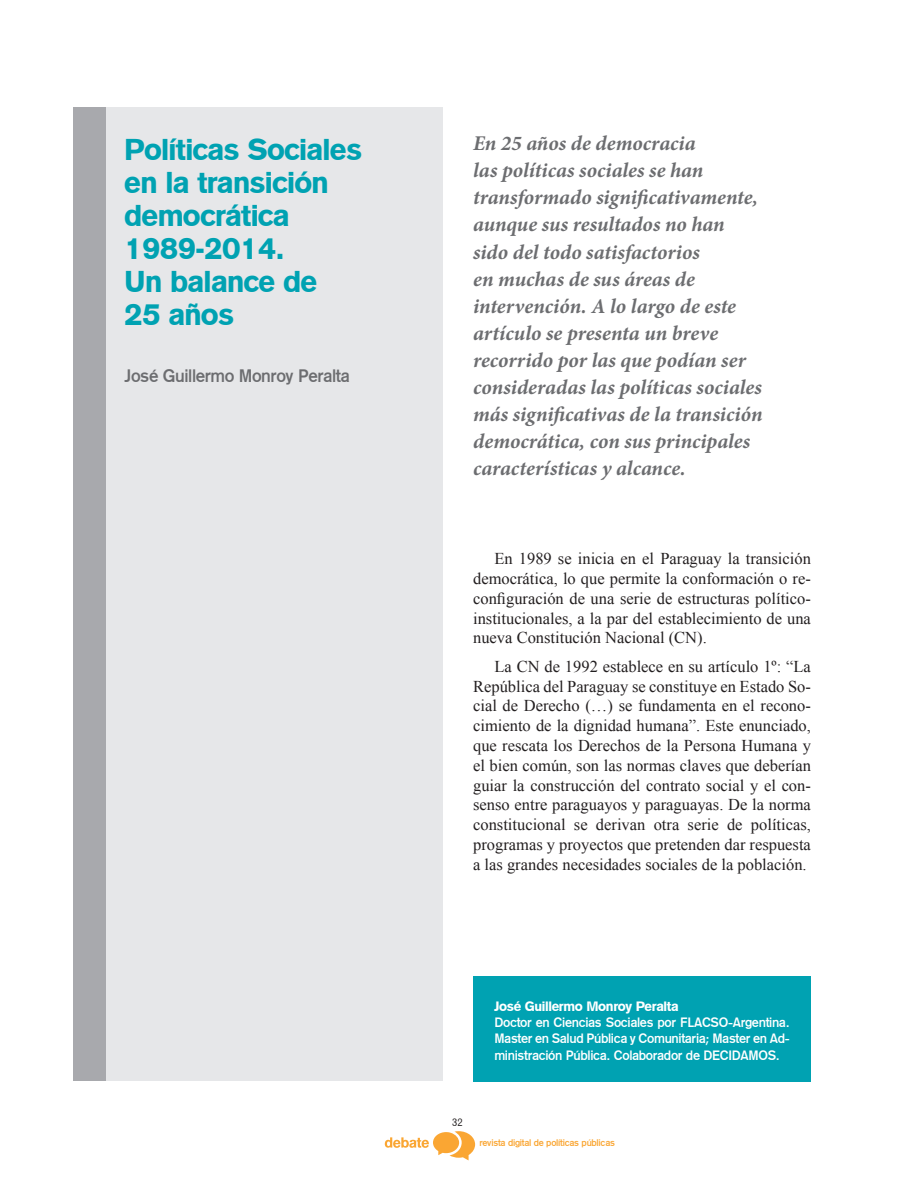
<style>
.page{position:relative;width:918px;height:1188px;background:#fff}
.page>*{position:absolute;margin:0;border:0;box-sizing:border-box;transform-origin:0 0}
.t1{font:30px/33px "Gothic 725 BT Black A";letter-spacing:-.025em;color:#00a2b2}
.t2{font:italic 700 21px/27px "Minion Pro";color:#6c6d70}
.t3{font:18px "Gothic 725 BT Bold A";letter-spacing:-.025em;color:#6c6d70}
.t4{font:16.5px/19.8px "Times New Roman";color:#231f20;text-align:justify}
.t5{font:13.5px/16.2px "Gothic 725 BT Bold A";letter-spacing:-.025em;color:#fff;text-align:justify}
.t6{font:13.5px "Gothic 725 BT Black A";letter-spacing:-.025em;color:#fff}
.t7{font:10.5px "Gothic 720 BT Roman B";color:#231f20}
.t8{font:9.6px "Gothic 725 BT Bold A";letter-spacing:-.025em;color:#faa633}
</style>
<div class="page">
<svg style="left:385px;top:1131px;width:90px;height:29px"></svg>
<div style="left:106px;top:107px;width:337px;height:974px;background:#e6e7e9"></div>
<div style="left:473px;top:977px;width:338px;height:105px;background:#00a2b2"></div>
<div style="left:73px;top:107px;width:33px;height:974px;background:#a8a9ad"></div>
<h1 class="t1" style="left:124px;top:132px;width:239px">Políticas Sociales en la transición democrática<br>1989-2014.<br>Un balance de<br>25 años</h1>
<p class="t3" style="left:124px;top:366px;width:227px">José Guillermo Monroy Peralta</p>
<p class="t2" style="left:473px;top:130px;width:291px">En 25 años de democracia<br>las políticas sociales se han transformado significativamente, aunque sus resultados no han sido del todo satisfactorios<br>en muchas de sus áreas de intervención. A lo largo de este artículo se presenta un breve recorrido por las que podían ser consideradas las políticas sociales más significativas de la transición democrática, con sus principales características y alcance.</p>
<p class="t4" style="left:473px;top:549px;width:339px;text-indent:21px">En 1989 se inicia en el Paraguay la transición democrática, lo que permite la conformación o re&shy;configuración de una serie de estructuras político&shy;institucionales, a la par del establecimiento de una nueva Constitución Nacional (CN).</p>
<p class="t4" style="left:473px;top:656px;width:339px;text-indent:21px">La CN de 1992 establece en su artículo 1º: “La República del Paraguay se constituye en Estado So&shy;cial de Derecho (…) se fundamenta en el recono&shy;cimiento de la dignidad humana”. Este enunciado, que rescata los Derechos de la Persona Humana y el bien común, son las normas claves que deberían guiar la construcción del contrato social y el con&shy;senso entre paraguayos y paraguayas. De la norma constitucional se derivan otra serie de políticas, programas y proyectos que pretenden dar respuesta a las grandes necesidades sociales de la población.</p>
<p class="t6" style="left:494px;top:998px;width:186px">José Guillermo Monroy Peralta</p>
<p class="t5" style="left:494px;top:1014px;width:297px">Doctor en Ciencias Sociales por FLACSO-Argentina.<br>Master en Salud Pública y Comunitaria; Master en Ad&shy;ministración Pública. Colaborador de DECIDAMOS.</p>
<p class="t7" style="left:452px;top:1116px;width:12px">32</p>
<p class="t8" style="left:479px;top:1137px;width:137px">revista digital de políticas públicas</p>
</div>
